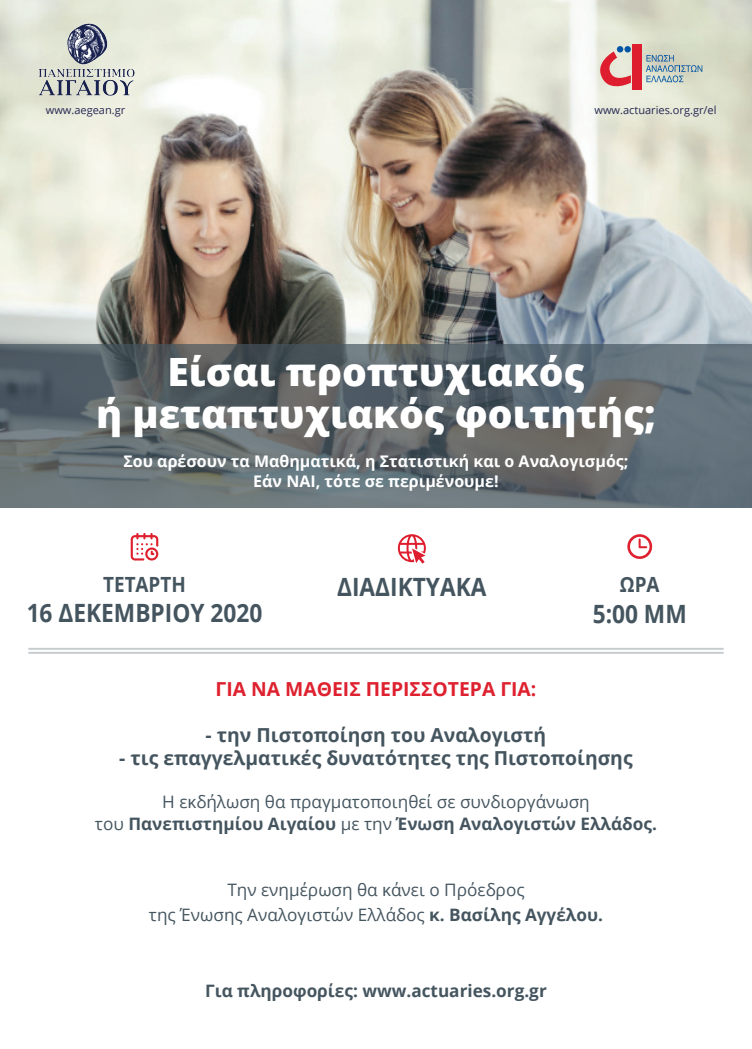
<style>
.page{position:relative;width:752px;height:1049px;background:#fff}
.page>*{position:absolute;margin:0;border:0;box-sizing:border-box;transform-origin:0 0}
.t1{font:800 39px/42px "Open Sans";color:#fff;text-align:center}
.t2{font:700 25.2px "Open Sans";color:#45555f;scale:.9 1}
.t3{font:700 20.9px "Open Sans";color:#45555f;scale:.9 1}
.t4{font:700 19.3px "Open Sans";color:#45555f}
.t5{font:700 19.3px "Open Sans";color:#de212f}
.t6{font:17.2px/21.9px "Open Sans";color:#45555f;text-align:center}
.t7{font:700 17.2px "Open Sans";color:#45555f}
.t8{font:700 16px/19.2px "Open Sans";color:#fff}
.t9{font:11px "Open Sans";color:#262853}
.s1{font-weight:700}
</style>
<div class="page">
<img style="left:0;top:0;width:751px;height:344px">
<svg style="left:0;top:344px;width:751px;height:163px;background:#5f686d"></svg>
<svg style="left:131px;top:533px;width:27px;height:27px"></svg>
<div style="left:632px;top:45px;width:9px;height:45px;background:#de1d2f"></div>
<svg style="left:592px;top:46px;width:38px;height:46px;background:#deb3b1"></svg>
<svg style="left:645px;top:55px;width:57px;height:27px;background:#afc0bd"></svg>
<img style="left:14px;top:20px;width:143px;height:85px">
<hr style="left:28px;top:648px;width:695px;height:2px;background:#45555f">
<hr style="left:28px;top:652px;width:695px;height:2px;background:#45555f">
<svg style="left:397px;top:534px;width:28px;height:30px"></svg>
<svg style="left:627px;top:534px;width:24px;height:25px"></svg>
<p class="t9" style="left:46px;top:103px;width:81px">www.aegean.gr</p>
<p class="t9" style="left:594px;top:103px;width:123px">www.actuaries.org.gr/el</p>
<h1 class="t1" style="left:96px;top:349px;width:560px">Είσαι προπτυχιακός<br>ή μεταπτυχιακός φοιτητής;</h1>
<p class="t8" style="left:253px;top:451px;width:376px;text-indent:-130px">Σου αρέσουν τα Μ αθηματικά, η Στατιστική και ο Αναλογισμός;<br>Εάν ΝΑΙ</p>
<p class="t8" style="left:315px;top:471px;width:184px">, τότε σε περιμένουμε!</p>
<p class="t3" style="left:103px;top:570px;width:93px">τεταρτη</p>
<h2 class="t2" style="left:27px;top:595px;width:263px">16 δεκεμβριου 2020</h2>
<h2 class="t2" style="left:337px;top:569px;width:166px">διαδικτυακά</h2>
<p class="t3" style="left:619px;top:570px;width:31px">ΩΡΑ</p>
<h2 class="t2" style="left:592px;top:595px;width:80px">5:00 ΜΜ</h2>
<p class="t5" style="left:215px;top:675px;width:322px">για να μάθεις περισσότερα για:</p>
<p class="t4" style="left:205px;top:721px;width:342px">- την Π ιστοποίηση του Αναλογιστή</p>
<p class="t4" style="left:119px;top:745px;width:514px">- τις επαγγελματικές δυνατότητες της Π ιστοποίησης</p>
<p class="t6" style="left:95px;top:790px;width:563px">Η εκδήλωση θα πραγματοποιηθεί σε συνδιοργάνωση<br>του <span class="s1">Π ανεπιστημίου Αιγαίου</span> με την <span class="s1">Ένωση Αναλογιστών Ελλάδος.</span></p>
<p class="t6" style="left:149px;top:877px;width:455px;line-height:24.6px">Την ενημέρωση θα κάνει ο Πρόεδρος<br>της Ένωσης Αναλογιστών Ελλάδος <span class="s1">κ. Βασίλης Αγγέλου.</span></p>
<p class="t7" style="left:205px;top:978px;width:343px">Για πληροφορίες: www.actuaries.org.gr</p>
</div>
